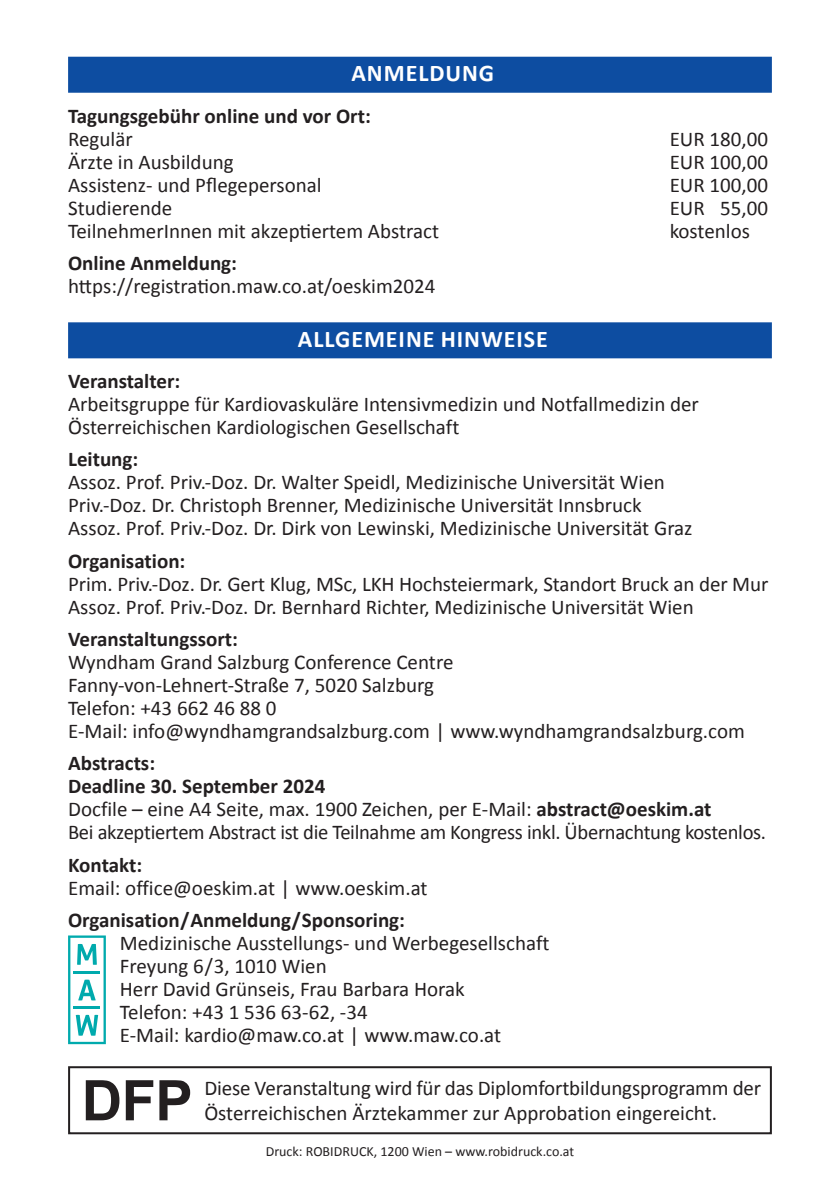
<style>
.page{position:relative;width:840px;height:1191px;background:#fff}
.page>*{position:absolute;margin:0;border:0;box-sizing:border-box;transform-origin:0 0}
.t1{font:700 56px "Arial";color:#231f20}
.t2{font:700 24px "Calibri";letter-spacing:.04em;color:#fff}
.t3{font:21px/23px "Calibri";color:#231f20}
.t4{font:700 21px "Calibri";color:#231f20}
.t5{font:14px "Calibri";color:#231f20}
.s1{font-weight:700}
</style>
<div class="page">
<div style="left:68px;top:57px;width:703px;height:36px;background:#0d4da1"></div>
<div style="left:68px;top:322px;width:703px;height:36px;background:#0d4da1"></div>
<svg style="left:68px;top:935px;width:38px;height:109px"></svg>
<div style="left:68px;top:1066px;width:703px;height:68px;border:2px solid #231f20"></div>
<p class="t2" style="left:351px;top:59px;width:144px">ANMELDUNG</p>
<p class="t4" style="left:68px;top:102px;width:304px">Tagungsgebühr online und vor Ort:</p>
<p class="t3" style="left:68px;top:127px;width:66px">Regulär</p>
<p class="t3" style="left:669px;top:127px;width:100px">EUR 180,00</p>
<p class="t3" style="left:68px;top:150px;width:167px">Ärzte in Ausbildung</p>
<p class="t3" style="left:669px;top:150px;width:100px">EUR 100,00</p>
<p class="t3" style="left:68px;top:173px;width:255px">Assistenz- und Pflegepersonal</p>
<p class="t3" style="left:669px;top:173px;width:100px">EUR 100,00</p>
<p class="t3" style="left:68px;top:196px;width:106px">Studierende</p>
<p class="t3" style="left:669px;top:196px;width:100px">EUR 55,00</p>
<p class="t3" style="left:68px;top:219px;width:372px">TeilnehmerInnen mit akzeptiertem Abstract</p>
<p class="t3" style="left:669px;top:219px;width:82px">kostenlos</p>
<p class="t3" style="left:68px;top:251px;width:369px"><span class="s1">Online Anmeldung: </span>https://registration.maw.co.at/oeskim2024</p>
<p class="t2" style="left:298px;top:324px;width:251px">ALLGEMEINE HINWEISE</p>
<p class="t3" style="left:68px;top:369px;width:632px"><span class="s1">Veranstalter:<br></span>Arbeitsgruppe für Kardiovaskuläre Intensivmedizin und Notfallmedizin der<br>Österreichischen Kardiologischen Gesellschaft</p>
<p class="t3" style="left:68px;top:447px;width:625px"><span class="s1">Leitung:<br></span>Assoz. Prof. Priv.-Doz. Dr. Walter Speidl, Medizinische Universität Wien Priv.-Doz. Dr. Christoph Brenner, Medizinische Universität Innsbruck Assoz. Prof. Priv.-Doz. Dr. Dirk von Lewinski, Medizinische Universität Graz</p>
<p class="t3" style="left:68px;top:549px;width:701px"><span class="s1">Organisation:<br></span>Prim. Priv.-Doz. Dr. Gert Klug, MSc, LKH Hochsteiermark, Standort Bruck an der Mur<br>Assoz. Prof. Priv.-Doz. Dr. Bernhard Richter, Medizinische Universität Wien</p>
<p class="t3" style="left:68px;top:627px;width:678px"><span class="s1">Veranstaltungssort:<br></span>Wyndham Grand Salzburg Conference Centre<br>Fanny-von-Lehnert-Straße 7, 5020 Salzburg<br>Telefon: +43 662 46 88 0<br>E-Mail: info@wyndhamgrandsalzburg.com | www.wyndhamgrandsalzburg.com</p>
<p class="t3" style="left:68px;top:751px;width:699px"><span class="s1">Abstracts:<br>Deadline 30. September 2024<br></span>Docfile – eine A4 Seite, max. 1900 Zeichen, per E-Mail: <span class="s1">abstract@oeskim.at<br></span>Bei akzeptiertem Abstract ist die Teilnahme am Kongress inkl. Übernachtung kostenlos.</p>
<p class="t3" style="left:68px;top:853px;width:361px"><span class="s1">Kontakt:<br></span>Email: office@oeskim.at | www.oeskim.at</p>
<p class="t3" style="left:120px;top:908px;width:431px;text-indent:-52px"><span class="s1">Organisation/Anmeldung/Sponsoring:<br></span>Medizinische Ausstellungs- und Werbegesellschaft Freyung 6/3, 1010 Wien<br>Herr David Grünseis, Frau Barbara Horak<br>Telefon: +43 1 536 63-62, -34<br>E-Mail: kardio@maw.co.at | www.maw.co.at</p>
<p class="t1" style="left:82px;top:1069px;width:112px">DFP</p>
<p class="t3" style="left:204px;top:1076px;width:558px">Diese Veranstaltung wird für das Diplom fort bildungs programm der</p>
<p class="t3" style="left:204px;top:1101px;width:514px">Österreichischen Ärztekammer zur Approbation eingereicht.</p>
<p class="t5" style="left:265px;top:1142px;width:310px">Druck: ROBIDRUCK, 1200 Wien – www.robidruck.co.at</p>
</div>
